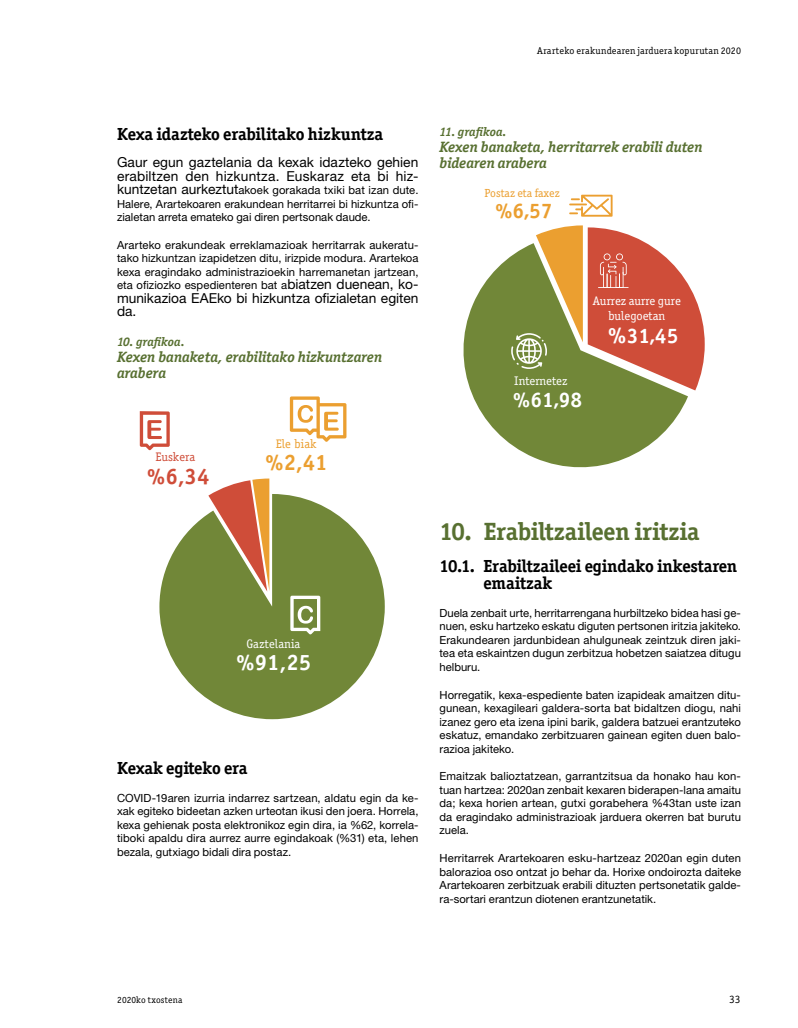
<style>
.page{position:relative;width:798px;height:1028px;background:#fff}
.page>*{position:absolute;margin:0;border:0;box-sizing:border-box;transform-origin:0 0}
.LADILLOS_1{font:700 25px "Officina Ser ITC";letter-spacing:-.015em;color:#587031}
.t1{font:700 22.38px "Officina Serif Std";color:#fff}
.t2{font:700 22.38px "Officina Serif Std";color:#cf4d39}
.t3{font:700 22.38px "Officina Serif Std";color:#eb9f30}
.t4{font:21.12px "Officina Serif Bold ITC";color:#fff}
.t5{font:21.12px "Officina Serif Bold ITC";color:#eb9f30}
.LADILLOS_2_NEGROS{font:700 17.5px/17.5px "Officina Ser ITC";letter-spacing:-.01em;color:#000}
.TÍT_GRÁFICO_2{font:italic 700 15px/16.2px "Officina Ser ITC";color:#587031}
.TEXTO{font:13.75px/13.5px "Helvetica Neue LT Std";letter-spacing:.005em;color:#000}
.t6{font:12.5px/15px "Officina Serif OSITCTT Book";color:#fff;text-align:center}
.TÍT_GRAFICO_1{font:italic 700 12.5px "Officina Ser ITC";letter-spacing:.005em;color:#587031}
.t7{font:12.38px "Officina Serif Std";color:#fff}
.t8{font:12.38px "Officina Serif Std";color:#cf4d39}
.t9{font:12.38px "Officina Serif Std";color:#eb9f30}
.t10{font:11.75px "Officina Serif OSITCTT Book";color:#eb9f30}
.TEXTO-2{font:11.25px/13.5px "Helvetica Neue LT Std";letter-spacing:.005em;color:#000;text-align:justify}
.t11{font:11.25px "Officina Ser ITC";color:#000}
.t12{font:10px "Officina Ser ITC";letter-spacing:.025em;color:#000}
.t13{font:9.38px "Officina Ser ITC";letter-spacing:.015em;color:#000}
.s1{font-size:13.75px}
.s2{font-size:22.5px}
</style>
<div class="page">
<svg style="left:463px;top:256px;width:224px;height:211px;fill:#718738"></svg>
<svg style="left:511px;top:225px;width:193px;height:165px"></svg>
<svg style="left:569px;top:195px;width:43px;height:22px"></svg>
<svg style="left:159px;top:494px;width:225px;height:225px;fill:#718738"></svg>
<svg style="left:208px;top:478px;width:61px;height:113px;background:#b98755"></svg>
<svg style="left:290px;top:396px;width:56px;height:46px"></svg>
<svg style="left:140px;top:411px;width:30px;height:39px"></svg>
<svg style="left:290px;top:595px;width:30px;height:39px"></svg>
<p class="t12" style="left:537px;top:45px;width:205px">Ararteko erakundearen jarduera kopurutan 2020</p>
<p class="LADILLOS_2_NEGROS" style="left:117px;top:125px;width:268px">Kexa idazteko erabilitako hizkuntza</p>
<p class="TEXTO" style="left:117px;top:155px;width:303px">Gaur egun gaztelania da kexak idazteko gehien erabiltzen den hizkuntza. Euskaraz eta bi hiz-</p>
<p class="TEXTO-2" style="left:117px;top:183px;width:303px"><span class="s1">kuntzetan aurkeztut</span>akoek gorakada txiki bat izan dute.<br>Halere, Arartekoaren erakundean herritarrei bi hizkuntza ofi&shy;zialetan arreta emateko gai diren pertsonak daude.</p>
<p class="TEXTO-2" style="left:117px;top:238px;width:303px">Ararteko erakundeak erreklamazioak herritarrak aukeratu&shy;tako hizkuntzan izapidetzen ditu, irizpide modura. Arartekoa kexa eragindako administrazioekin harremanetan jartzean, eta ofiziozko espedienteren bat a<span class="s1">biatzen duenean, ko-</span></p>
<p class="TEXTO" style="left:117px;top:291px;width:303px">munikazioa EAEko bi hizkuntza ofizialetan egiten da.</p>
<p class="TÍT_GRAFICO_1" style="left:117px;top:334px;width:69px">10. grafikoa.</p>
<p class="TÍT_GRÁFICO_2" style="left:117px;top:349px;width:266px">Kexen banaketa, erabilitako hizkuntzaren arabera</p>
<p class="t8" style="left:155px;top:449px;width:41px">Euskera</p>
<p class="t2" style="left:147px;top:462px;width:64px">%6,34</p>
<p class="t9" style="left:276px;top:436px;width:42px">Ele biak</p>
<p class="t3" style="left:265px;top:449px;width:64px">%2,41</p>
<p class="t7" style="left:246px;top:636px;width:55px">Gaztelania</p>
<p class="t1" style="left:236px;top:649px;width:77px">%91,25</p>
<p class="LADILLOS_2_NEGROS" style="left:117px;top:759px;width:132px">Kexak egiteko era</p>
<p class="TEXTO-2" style="left:117px;top:791px;width:303px">COVID-19aren izurria indarrez sartzean, aldatu egin da ke&shy;xak egiteko bideetan azken urteotan ikusi den joera. Horrela, kexa gehienak posta elektronikoz egin dira, ia %62, korrela&shy;tiboki apaldu dira aurrez aurre egindakoak (%31) eta, lehen bezala, gutxiago bidali dira postaz.</p>
<p class="TÍT_GRAFICO_1" style="left:439px;top:124px;width:68px">11. grafikoa.</p>
<p class="TÍT_GRÁFICO_2" style="left:439px;top:139px;width:264px">Kexen banaketa, herritarrek erabili duten bidearen arabera</p>
<p class="t10" style="left:484px;top:186px;width:77px">Postaz eta faxez</p>
<p class="t5" style="left:495px;top:198px;width:59px">%6,57</p>
<p class="t6" style="left:592px;top:293px;width:89px">Aurrez aurre gure bulegoetan</p>
<p class="t4" style="left:607px;top:322px;width:72px"><span class="s2">%</span>31,45</p>
<p class="t6" style="left:514px;top:373px;width:54px">Internetez</p>
<p class="t4" style="left:512px;top:387px;width:71px">%61,98</p>
<p class="LADILLOS_1" style="left:439px;top:516px;width:262px">10. Erabiltzaileen iritzia</p>
<p class="LADILLOS_2_NEGROS" style="left:483px;top:557px;width:255px;text-indent:-44px">10.1. Erabiltzaileei egindako inkestaren emaitzak</p>
<p class="TEXTO-2" style="left:439px;top:606px;width:303px">Duela zenbait urte, herritarrengana hurbiltzeko bidea hasi ge&shy;nuen, esku hartzeko eskatu diguten pertsonen iritzia jakiteko.<br>Erakundearen jardunbidean ahulguneak zeintzuk diren jaki&shy;tea eta eskaintzen dugun zerbitzua hobetzen saiatzea ditugu helburu.</p>
<p class="TEXTO-2" style="left:439px;top:687px;width:303px">Horregatik, kexa-espediente baten izapideak amaitzen ditu&shy;gunean, kexagileari galdera-sorta bat bidaltzen diogu, nahi izanez gero eta izena ipini barik, galdera batzuei erantzuteko eskatuz, emandako zerbitzuaren gainean egiten duen balo&shy;razioa jakiteko.</p>
<p class="TEXTO-2" style="left:439px;top:769px;width:303px">Emaitzak balioztatzean, garrantzitsua da honako hau kon&shy;tuan hartzea: 2020an zenbait kexaren biderapen-lana amaitu da; kexa horien artean, gutxi gorabehera %43tan uste izan da eragindako administrazioak jarduera okerren bat burutu zuela.</p>
<p class="TEXTO-2" style="left:439px;top:851px;width:303px">Herritarrek Arartekoaren esku-hartzeaz 2020an egin duten balorazioa oso ontzat jo behar da. Horixe ondoirozta daiteke Arartekoaren zerbitzuak erabili dituzten pertsonetatik galde&shy;ra-sortari erantzun diotenen erantzunetatik.</p>
<p class="t13" style="left:117px;top:994px;width:67px">2020ko txostena</p>
<p class="t11" style="left:729px;top:992px;width:13px">33</p>
</div>
